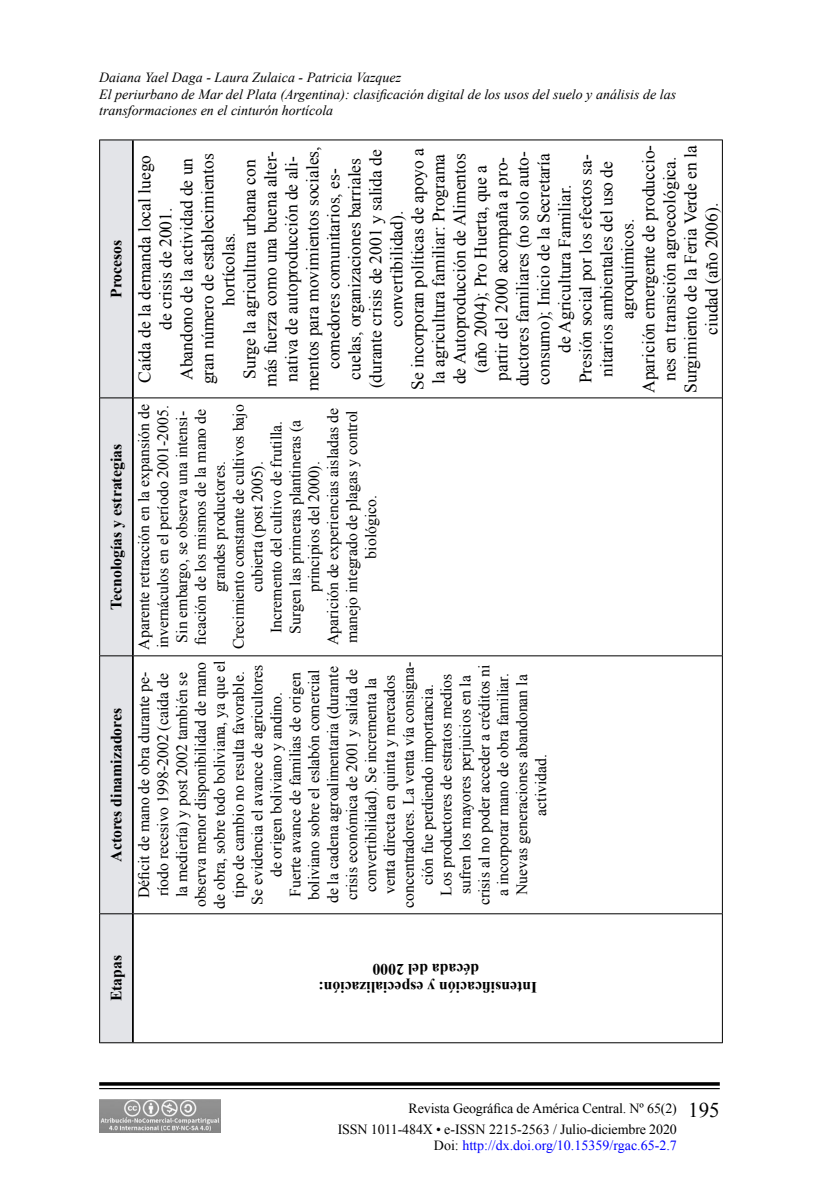
<style>
.page{position:relative;width:819px;height:1197px;background:#fff}
.page>*{position:absolute;margin:0;border:0;box-sizing:border-box;transform-origin:0 0}
.t1{font:17.5px/21px "Times New Roman";color:#000;text-align:center}
.t2{font:15.75px/18.9px "Times New Roman";color:#000;text-align:center}
.t3{font:700 15.75px/18.9px "Times New Roman";color:#000;text-align:center}
.t4{font:italic 14px/16.8px "Times New Roman";color:#000}
.t5{font:14px/21px "Times New Roman";letter-spacing:-.01em;color:#000}
.t6{font:14px "Times New Roman";color:#00f}
.s1{font-size:21px}
.s2{color:#000}
</style>
<div class="page">
<svg style="left:99px;top:1082px;width:621px;height:4px;background:#1f1f1f"></svg>
<hr style="left:99px;top:1088px;width:621px;height:1px;background:#000">
<img style="left:99px;top:1099px;width:121px;height:34px">
<div style="left:100px;top:141px;width:32px;height:901px;background:#e3e4e8"></div>
<hr style="left:99px;top:914px;width:1px;height:129px;background:#000">
<hr style="left:100px;top:1042px;width:33px;height:1px;background:#000">
<hr style="left:99px;top:656px;width:1px;height:258px;background:#000">
<hr style="left:100px;top:913px;width:32px;height:1px;background:#000">
<hr style="left:99px;top:398px;width:1px;height:258px;background:#000">
<hr style="left:100px;top:655px;width:32px;height:1px;background:#000">
<hr style="left:99px;top:140px;width:1px;height:258px;background:#000">
<hr style="left:100px;top:397px;width:32px;height:1px;background:#000">
<hr style="left:100px;top:140px;width:33px;height:1px;background:#000">
<hr style="left:133px;top:1042px;width:589px;height:1px;background:#000">
<hr style="left:134px;top:913px;width:588px;height:1px;background:#000">
<hr style="left:134px;top:655px;width:588px;height:1px;background:#000">
<hr style="left:134px;top:397px;width:588px;height:1px;background:#000">
<hr style="left:133px;top:140px;width:589px;height:1px;background:#000">
<hr style="left:722px;top:914px;width:1px;height:129px;background:#000">
<hr style="left:722px;top:656px;width:1px;height:258px;background:#000">
<hr style="left:722px;top:398px;width:1px;height:258px;background:#000">
<hr style="left:722px;top:140px;width:1px;height:258px;background:#000">
<hr style="left:132px;top:914px;width:2px;height:128px;background:#000">
<hr style="left:132px;top:656px;width:2px;height:258px;background:#000">
<hr style="left:132px;top:398px;width:2px;height:258px;background:#000">
<hr style="left:132px;top:140px;width:2px;height:258px;background:#000">
<p class="t4" style="left:99px;top:68px;width:578px">Daiana Yael Daga - Laura Zulaica - Patricia Vazquez<br>El periurbano de Mar del Plata (Argentina): clasificación digital de los usos del suelo y análisis de las transformaciones en el cinturón hortícola</p>
<p class="t3" style="left:106px;top:298px;width:60px;rotate:-90deg">Procesos</p>
<p class="t3" style="left:106px;top:610px;width:167px;rotate:-90deg">Tecnologías y estrategias</p>
<p class="t3" style="left:106px;top:862px;width:155px;rotate:-90deg">Actores dinamizadores</p>
<p class="t1" style="left:134px;top:393px;width:249px;rotate:-90deg">Caída de la demanda local luego de crisis de 2001.<br>Abandono de la actividad de un gran número de establecimientos hortícolas.<br>Surge la agricultura urbana con más fuerza como una buena alter&shy;nativa de autoproducción de ali&shy;mentos para movimientos sociales, comedores comunitarios, es&shy;cuelas, organizaciones barriales (durante crisis de 2001 y salida de convertibilidad).<br>Se incorporan políticas de apoyo a la agricultura familiar: Programa de Autoproducción de Alimentos (año 2004); Pro Huerta, que a partir del 2000 acompaña a pro&shy;ductores familiares (no solo auto&shy;consumo); Inicio de la Secretaría de Agricultura Familiar.<br>Presión social por los efectos sa&shy;nitarios ambientales del uso de agroquímicos.<br>Aparición emergente de produccio&shy;nes en transición agroecológica.<br>Surgimiento de la Feria Verde en la ciudad (año 2006).</p>
<p class="t2" style="left:134px;top:650px;width:247px;rotate:-90deg">Aparente retracción en la expansión de invernáculos en el período 2001-2005.<br>Sin embargo, se observa una intensi&shy;ficación de los mismos de la mano de grandes productores.<br>Crecimiento constante de cultivos bajo cubierta (post 2005).<br>Incremento del cultivo de frutilla.<br>Surgen las primeras plantineras (a principios del 2000).<br>Aparición de experiencias aisladas de manejo integrado de plagas y control biológico.</p>
<p class="t2" style="left:134px;top:909px;width:250px;rotate:-90deg">Déficit de mano de obra durante pe&shy;ríodo recesivo 1998-2002 (caída de<br>la mediería) y post 2002 también se observa menor disponibilidad de mano de obra, sobre todo boliviana, ya que el tipo de cambio no resulta favorable.<br>Se evidencia el avance de agricultores de origen boliviano y andino.<br>Fuerte avance de familias de origen boliviano sobre el eslabón comercial de la cadena agroalimentaria (durante crisis económica de 2001 y salida de convertibilidad). Se incrementa la venta directa en quinta y mercados concentradores. La venta vía consigna&shy;ción fue perdiendo importancia.<br>Los productores de estratos medios sufren los mayores perjuicios en la crisis al no poder acceder a créditos ni a incorporar mano de obra familiar.<br>Nuevas generaciones abandonan la actividad.</p>
<p class="t3" style="left:106px;top:1001px;width:48px;rotate:-90deg">Etapas</p>
<p class="t3" style="left:537px;top:998px;width:220px;rotate:-180deg">Intensificación y especialización: década del 2000</p>
<p class="t5" style="left:338px;top:1097px;width:384px;text-indent:71px">Revista Geográfica de América Central. Nº 65(2) <span class="s1">195<br></span>ISSN 1011-484X • e-ISSN 2215-2563 / Julio-diciembre 2020</p>
<p class="t6" style="left:434px;top:1136px;width:244px"><span class="s2">Doi:</span> http://dx.doi.org/10.15359/rgac.65-2.7</p>
</div>
